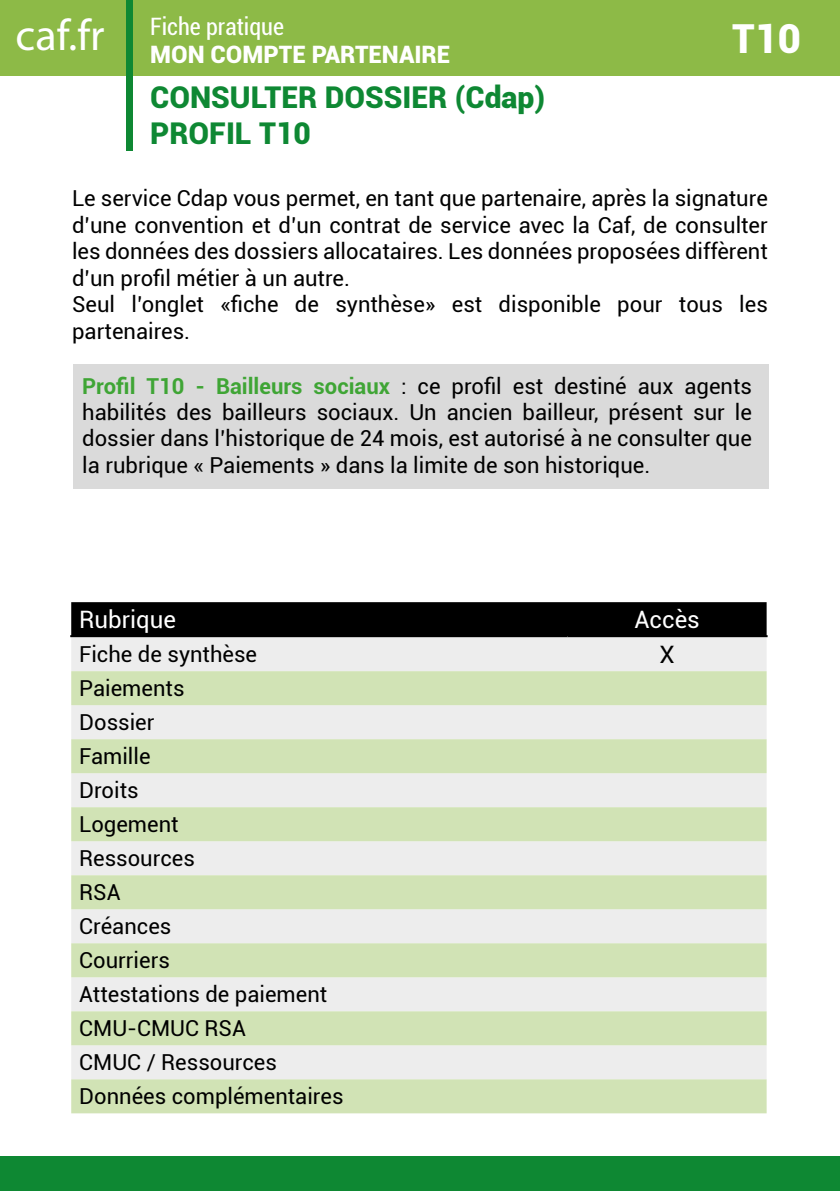
<style>
.page{position:relative;width:840px;height:1191px;background:#fff}
.page>*{position:absolute;margin:0;border:0;box-sizing:border-box;transform-origin:0 0}
.t1{font:900 40px "Roboto";color:#fff}
.t2{font:900 30px/36px "Roboto";color:#0e8833}
.t3{font:900 24px "Roboto";color:#fff}
.t4{font:condensed 24px "Roboto";color:#fff}
.t5{font:24px "Roboto";color:#fff}
.t6{font:24px "Roboto";color:#000}
.t7{font:22px/34px "Roboto";color:#000}
.s1{font-family:"Myriad Pro";font-stretch:normal;font-size:44.2px}
.s2{font-weight:700;color:#3fa535}
</style>
<div class="page">
<div style="left:0;top:0;width:839px;height:75px;background:#8dba47"></div>
<div style="left:127px;top:0;width:6px;height:150px;background:#0e8833"></div>
<div style="left:74px;top:364px;width:694px;height:125px;background:#dadada"></div>
<div style="left:71px;top:602px;width:695px;height:33px;background:#000"></div>
<div style="left:71px;top:637px;width:695px;height:34px;background:#ededed"></div>
<svg style="left:71px;top:671px;width:695px;height:442px;background:#dee7ce"></svg>
<hr style="left:566px;top:603px;width:2px;height:32px;background:#000">
<hr style="left:70px;top:635px;width:497px;height:2px;background:#000">
<hr style="left:567px;top:635px;width:200px;height:2px;background:#000">
<div style="left:0;top:1157px;width:839px;height:34px;background:#0e8833"></div>
<p class="t4" style="left:16px;top:10px;width:270px"><span class="s1">caf.fr</span> Fiche pratique</p>
<p class="t3" style="left:150px;top:37px;width:301px">MON COMPTE PARTENAIRE</p>
<h2 class="t2" style="left:150px;top:78px;width:396px">CONSULTER DOSSIER (Cdap)<br>PROFIL T10</h2>
<h1 class="t1" style="left:731px;top:10px;width:70px">T10</h1>
<p class="t7" style="left:72px;top:185px;width:697px;line-height:26.4px">Le service Cdap vous permet, en tant que partenaire, après la signature d’une convention et d’un contrat de service avec la Caf, de consulter les données des dossiers allocataires. Les données proposées diffèrent d’un profil métier à un autre.<br>Seul l’onglet «fiche de synthèse» est disponible pour tous les partenaires.</p>
<p class="t7" style="left:82px;top:372px;width:670px;line-height:26.4px;text-align:justify"><span class="s2">Profil T10 - Bailleurs sociaux</span> : ce profil est destiné aux agents habilités des bailleurs sociaux. Un ancien bailleur, présent sur le dossier dans l’historique de 24 mois, est autorisé à ne consulter que la rubrique « Paiements » dans la limite de son historique.</p>
<p class="t5" style="left:79px;top:603px;width:98px">Rubrique</p>
<p class="t5" style="left:634px;top:603px;width:67px">Accès</p>
<p class="t7" style="left:79px;top:636px;width:179px">Fiche de synthèse</p>
<p class="t6" style="left:659px;top:638px;width:17px">X</p>
<p class="t7" style="left:79px;top:670px;width:266px">Paiements<br>Dossier<br>Famille<br>Droits<br>Logement<br>Ressources<br>RSA<br>Créances<br>Courriers<br>Attestations de paiement<br>CMU-CMUC RSA<br>CMUC / Ressources<br>Données complémentaires</p>
</div>
